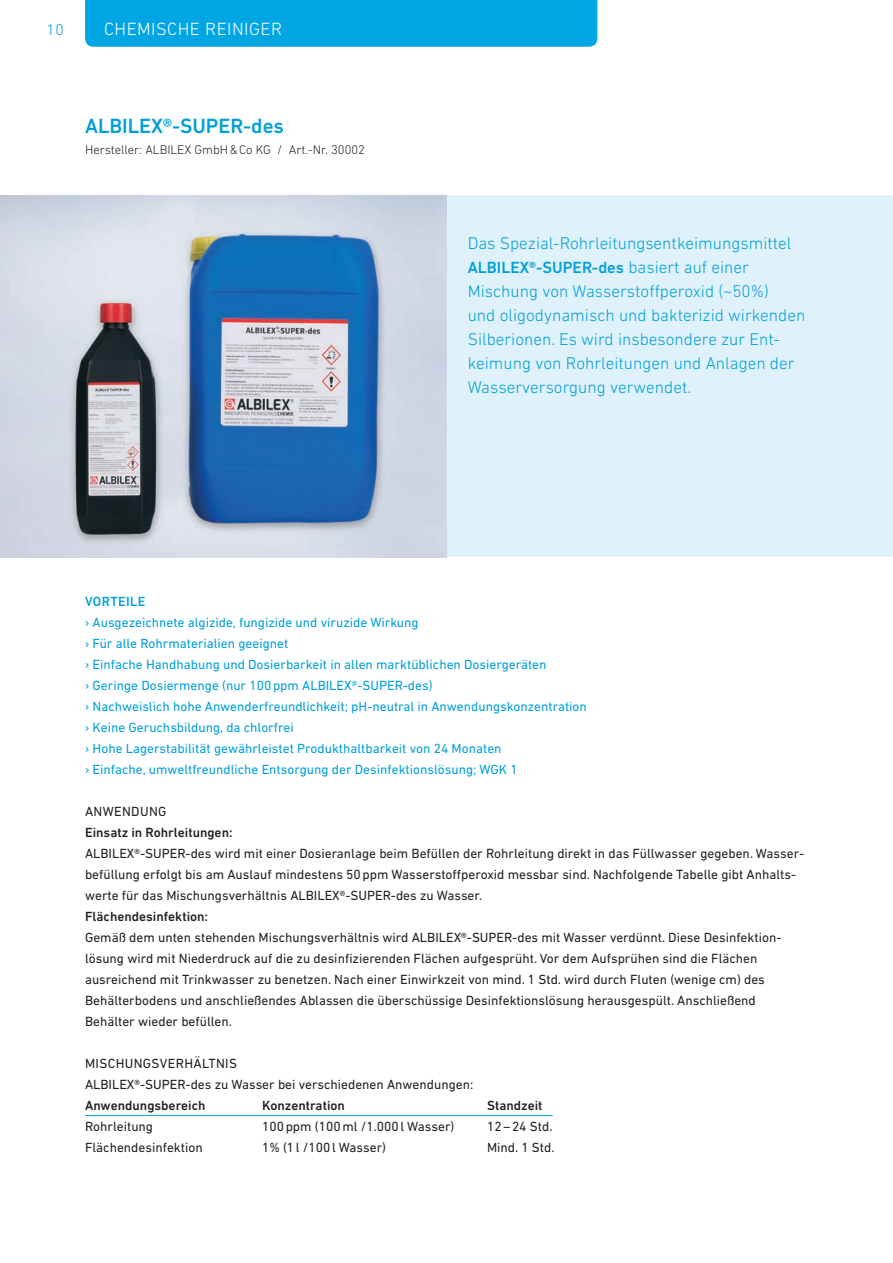
<style>
.page{position:relative;width:893px;height:1263px;background:#fff}
.page>*{position:absolute;margin:0;border:0;box-sizing:border-box;transform-origin:0 0}
.t1{font:500 21px "DIN Next LT Pro";color:#009fda}
.t2{font:300 18px "DIN Next LT Pro";letter-spacing:.025em;color:#fff}
.t3{font:300 17.25px/24px "DIN Next LT Pro";color:#009fda}
.t4{font:500 16.5px "DIN Next LT Pro";color:#009fda}
.t5{font:300 15.75px "DIN Next LT Pro";color:#009fda}
.t6{font:13.5px/21px "DIN Next LT Pro";color:#231f20}
.t7{font:13.5px/21px "DIN Next LT Pro";color:#009fda}
.t8{font:500 13.5px "DIN Next LT Pro";color:#231f20}
.t9{font:13.5px "DIN Next LT Pro";letter-spacing:.025em;color:#231f20}
.t10{font:500 13.5px "DIN Next LT Pro";letter-spacing:.025em;color:#009fda}
.t11{font:300 12.75px "DIN Next LT Pro";color:#231f20}
.s1{font-weight:300;font-size:17.25px}
</style>
<div class="page">
<div style="left:85px;top:0;width:512px;height:47px;background:#00a6e4"></div>
<div style="left:0;top:196px;width:893px;height:361px;background:#dff1fa"></div>
<img style="left:0;top:196px;width:446px;height:361px">
<hr style="left:85px;top:1115px;width:468px;height:1px;background:#009fda">
<p class="t5" style="left:47px;top:20px;width:19px">10</p>
<h2 class="t2" style="left:104px;top:18px;width:179px">CHEMISCHE REINIGER</h2>
<h1 class="t1" style="left:85px;top:114px;width:201px">ALBILEX®-SUPER-des</h1>
<p class="t11" style="left:85px;top:143px;width:281px">Hersteller: ALBILEX GmbH&amp;Co KG / Art.-Nr. 30002</p>
<p class="t3" style="left:468px;top:231px;width:325px">Das Spezial-Rohrleitungsentkeimungsmittel</p>
<p class="t4" style="left:468px;top:258px;width:283px">ALBILEX®-SUPER-des <span class="s1">basiert auf einer</span></p>
<p class="t3" style="left:468px;top:279px;width:339px">Mischung von Wasserstoffperoxid (~50%)<br>und oligodynamisch und bakterizid wirkenden Silberionen. Es wird insbesondere zur Ent&shy;keimung von Rohrleitungen und Anlagen der Wasserversorgung verwendet.</p>
<p class="t10" style="left:85px;top:593px;width:62px">VORTEILE</p>
<p class="t7" style="left:85px;top:612px;width:503px">› Ausgezeichnete algizide, fungizide und viruzide Wirkung<br>› Für alle Rohrmaterialien geeignet<br>› Einfache Handhabung und Dosierbarkeit in allen marktüblichen Dosiergeräten<br>› Geringe Dosiermenge (nur 100ppm ALBILEX®-SUPER-des)<br>› Nachweislich hohe Anwenderfreundlichkeit; pH-neutral in Anwendungskonzentration › Keine Geruchsbildung, da chlorfrei<br>› Hohe Lagerstabilität gewährleistet Produkthaltbarkeit von 24 Monaten<br>› Einfache, umweltfreundliche Entsorgung der Desinfektionslösung; WGK 1</p>
<p class="t9" style="left:85px;top:803px;width:83px">ANWENDUNG</p>
<p class="t8" style="left:85px;top:824px;width:149px">Einsatz in Rohrleitungen:</p>
<p class="t6" style="left:85px;top:843px;width:721px">ALBILEX®-SUPER-des wird mit einer Dosieranlage beim Befüllen der Rohrleitung direkt in das Füllwasser gegeben. Wasser&shy;befüllung erfolgt bis am Auslauf mindestens 50ppm Wasserstoffperoxid messbar sind. Nachfolgende Tabelle gibt Anhalts&shy;werte für das Mischungsverhältnis ALBILEX®-SUPER-des zu Wasser.</p>
<p class="t8" style="left:85px;top:908px;width:125px">Flächendesinfektion:</p>
<p class="t6" style="left:85px;top:927px;width:697px">Gemäß dem unten stehenden Mischungsverhältnis wird ALBILEX®-SUPER-des mit Wasser verdünnt. Diese Desinfektion&shy;lösung wird mit Niederdruck auf die zu desinfizierenden Flächen aufgesprüht. Vor dem Aufsprühen sind die Flächen ausreichend mit Trinkwasser zu benetzen. Nach einer Einwirkzeit von mind. 1 Std. wird durch Fluten (wenige cm) des Behälterbodens und anschließendes Ablassen die überschüssige Desinfektionslösung herausgespült. Anschließend Behälter wieder befüllen.</p>
<p class="t6" style="left:85px;top:1053px;width:390px">MISCHUNGSVERHÄLTNIS<br>ALBILEX®-SUPER-des zu Wasser bei verschiedenen Anwendungen:</p>
<p class="t8" style="left:85px;top:1098px;width:122px">Anwendungsbereich</p>
<p class="t8" style="left:262px;top:1098px;width:84px">Konzentration</p>
<p class="t8" style="left:487px;top:1098px;width:57px">Standzeit</p>
<p class="t6" style="left:85px;top:1116px;width:70px">Rohrleitung</p>
<p class="t6" style="left:262px;top:1116px;width:194px">100ppm (100ml /1.000l Wasser)</p>
<p class="t6" style="left:487px;top:1116px;width:67px">12–24 Std.</p>
<p class="t6" style="left:85px;top:1137px;width:119px">Flächendesinfektion</p>
<p class="t6" style="left:262px;top:1137px;width:126px">1% (1l /100l Wasser)</p>
<p class="t6" style="left:487px;top:1137px;width:69px">Mind. 1 Std.</p>
</div>
